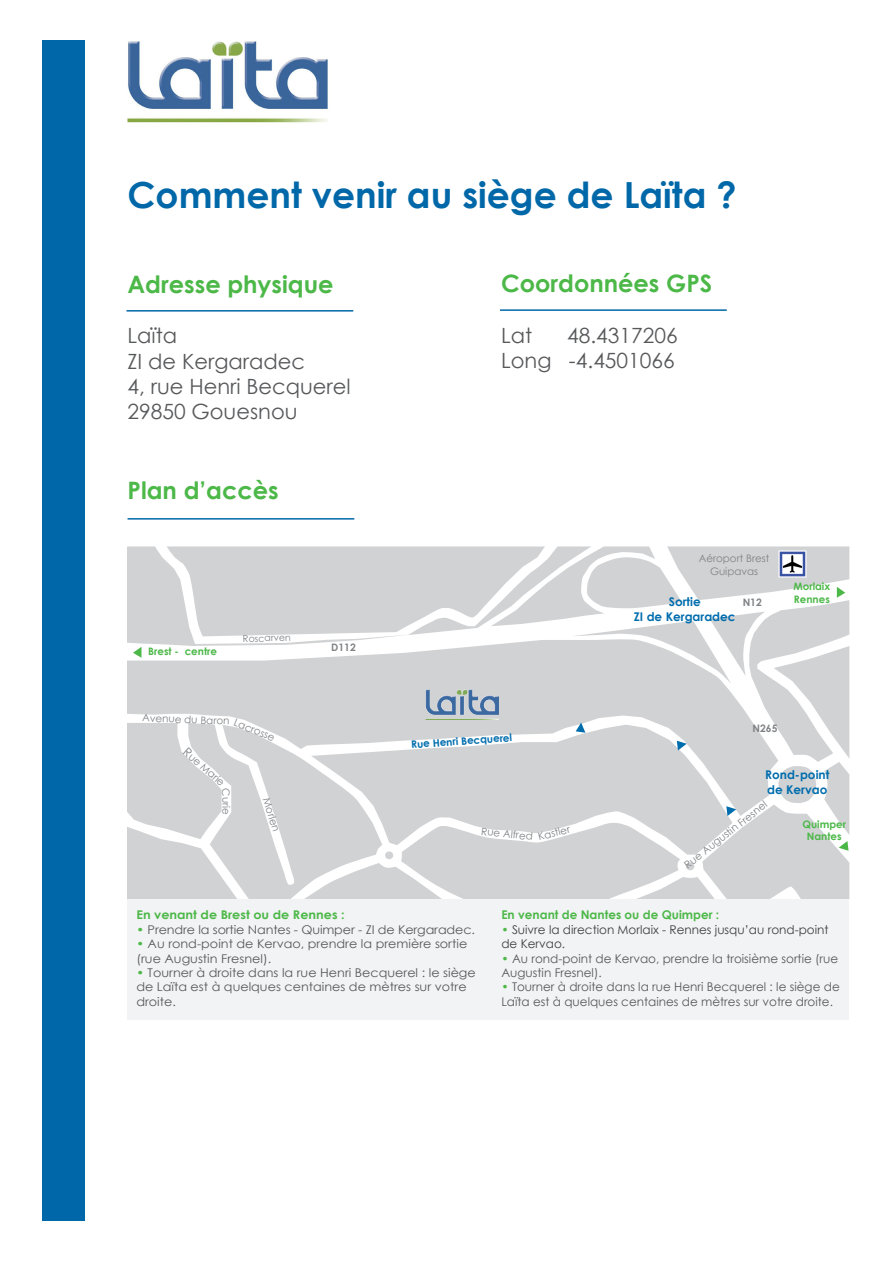
<style>
.page{position:relative;width:893px;height:1263px;background:#fff}
.page>*{position:absolute;margin:0;border:0;box-sizing:border-box;transform-origin:0 0}
.t1{font:700 36px "Century Gothic";color:#0068a8}
.t2{font:700 24px "Century Gothic";color:#4cb848}
.t3{font:21px "Century Gothic";color:#57585a}
.t4{font:12px/14.4px "Century Gothic";color:#57585a;scale:1.06 1}
.t5{font:12px/14.4px "Century Gothic";color:#57585a}
.t6{font:12px/14.4px "Century Gothic";color:#3e3e3f}
.t7{font:700 12px/14.4px "Century Gothic";color:#006dad}
.t8{font:700 12px "Century Gothic";color:#4cb848}
.t9{font:700 12px "Century Gothic";color:#4cb848;scale:1.06 1}
.t10{font:10.35px/12.3px "Century Gothic";color:#808285;text-align:center}
.t11{font:700 10.35px/12.3px "Century Gothic";color:#4cb848;text-align:center}
.t12{font:700 10.35px "Century Gothic";color:#006dad}
.t13{font:700 10.35px "Century Gothic";color:#808285}
.t14{font:9.45px "Century Gothic";color:#808285}
.s1{font-size:12px}
.s2{color:#4cb848}
</style>
<div class="page">
<img style="left:127px;top:41px;width:201px;height:82px">
<div style="left:43px;top:40px;width:42px;height:1180px;background:#0068a8"></div>
<hr style="left:126px;top:310px;width:227px;height:2px;background:#0068a8">
<hr style="left:500px;top:309px;width:227px;height:2px;background:#0068a8">
<div style="left:128px;top:899px;width:721px;height:120px;background:#f2f3f4"></div>
<svg style="left:128px;top:546px;width:721px;height:353px"></svg>
<hr style="left:128px;top:518px;width:226px;height:2px;background:#0068a8">
<p class="t1" style="left:128px;top:167px;width:611px">Comment venir au siège de Laïta ?</p>
<p class="t2" style="left:128px;top:266px;width:207px">Adresse physique</p>
<p class="t3" style="left:128px;top:321px;width:51px">Laïta</p>
<p class="t3" style="left:128px;top:346px;width:179px">ZI de Kergaradec</p>
<p class="t3" style="left:128px;top:372px;width:225px">4, rue Henri Becquerel</p>
<p class="t3" style="left:128px;top:397px;width:171px">29850 Gouesnou</p>
<p class="t2" style="left:128px;top:472px;width:153px">Plan d’accès</p>
<p class="t11" style="left:148px;top:645px;width:70px">Brest - centre</p>
<p class="t14" style="left:243px;top:632px;width:50px;rotate:-2deg">Roscarven</p>
<p class="t10" style="left:142px;top:711px;width:89px;rotate:2deg">Avenue du Baron</p>
<p class="t10" style="left:189px;top:745px;width:53px;rotate:41deg"><span class="s1">R</span>ue Marie</p>
<p class="t10" style="left:232px;top:788px;width:28px;rotate:89deg">Curie</p>
<p class="t10" style="left:272px;top:796px;width:36px;rotate:72deg">Morlen</p>
<p class="t10" style="left:237px;top:716px;width:45px;rotate:21deg">Lacrosse</p>
<p class="t13" style="left:331px;top:640px;width:26px">D112</p>
<p class="t2" style="left:501px;top:265px;width:213px">Coordonnées GPS</p>
<p class="t3" style="left:501px;top:320px;width:33px">Lat</p>
<p class="t3" style="left:567px;top:320px;width:112px">48.4317206</p>
<p class="t3" style="left:501px;top:346px;width:175px">Long -4.4501066</p>
<p class="t12" style="left:411px;top:736px;width:103px;rotate:-4deg">Rue Henri Becquerel</p>
<p class="t10" style="left:482px;top:825px;width:53px;rotate:6deg">Rue Alfred</p>
<p class="t10" style="left:537px;top:830px;width:34px;rotate:-14deg">Kastler</p>
<p class="t10" style="left:699px;top:552px;width:72px">Aéroport Brest<br>Guipavas</p>
<p class="t7" style="left:634px;top:594px;width:103px;text-align:center">Sortie<br>ZI de Kergaradec</p>
<p class="t13" style="left:743px;top:595px;width:21px">N12</p>
<p class="t11" style="left:793px;top:580px;width:38px;text-align:left">Morlaix<br>Rennes</p>
<p class="t13" style="left:753px;top:720px;width:26px">N265</p>
<p class="t7" style="left:765px;top:767px;width:66px">Rond-point de Kervao</p>
<p class="t10" style="left:682px;top:861px;width:103px;rotate:-38deg">Rue Augustin Fresnel</p>
<p class="t11" style="left:802px;top:817px;width:45px">Quimper<br>Nantes</p>
<p class="t9" style="left:136px;top:906px;width:198px">En venant de Brest ou de Rennes :</p>
<p class="t4" style="left:136px;top:922px;width:321px"><span class="s2">•</span> Prendre la sortie Nantes - Quimper - ZI de Kergaradec.</p>
<p class="t4" style="left:136px;top:936px;width:314px"><span class="s2">•</span> Au rond-point de Kervao, prendre la première sortie (rue Augustin Fresnel).</p>
<p class="t4" style="left:136px;top:965px;width:322px"><span class="s2">•</span> Tourner à droite dans la rue Henri Becquerel : le siège de Laïta est à quelques centaines de mètres sur votre droite.</p>
<p class="t8" style="left:501px;top:906px;width:219px">En venant de Nantes ou de Quimper :</p>
<p class="t6" style="left:501px;top:922px;width:329px"><span class="s2">•</span> Suivre la direction Morlaix - Rennes jusqu’au rond-point de Kervao.</p>
<p class="t5" style="left:501px;top:951px;width:338px"><span class="s2">•</span> Au rond-point de Kervao, prendre la troisième sortie (rue<br>Augustin Fresnel).</p>
<p class="t5" style="left:501px;top:980px;width:340px"><span class="s2">•</span> Tourner à droite dans la rue Henri Becquerel : le siège de<br>Laïta est à quelques centaines de mètres sur votre droite.</p>
</div>
